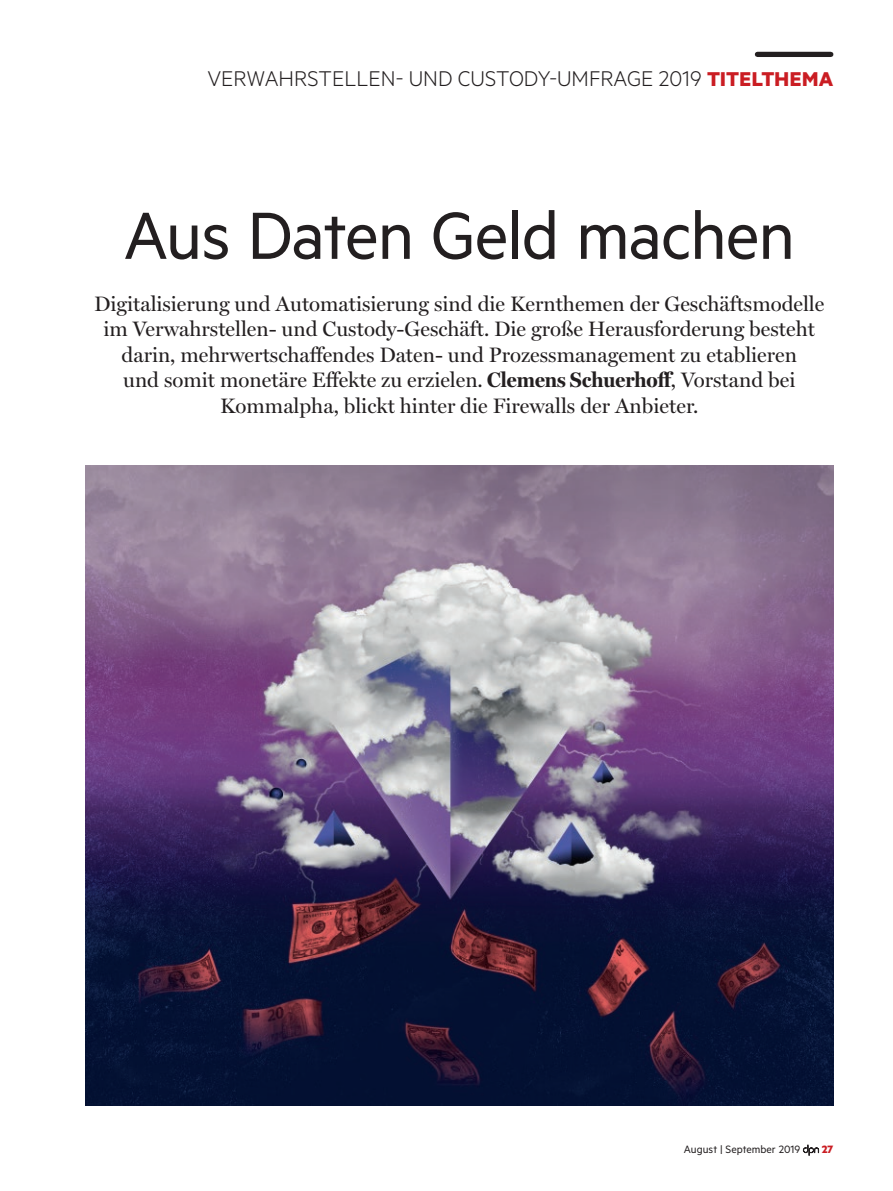
<style>
.page{position:relative;width:893px;height:1191px;background:#fff}
.page>*{position:absolute;margin:0;border:0;box-sizing:border-box;transform-origin:0 0}
.t1{font:75px "Metric";letter-spacing:-.015em;color:#231f20}
.t2{font:300 24px "Metric";color:#231f20}
.t3{font:21px/25.5px "Miller Display";color:#231f20;text-align:center}
.t4{font:12px "Metric";color:#231f20}
.t5{font:700 12px "Metric";color:#ca1d23}
.s1{font-weight:700;font-size:22.5px;color:#ca1d23}
.s2{font-weight:700}
</style>
<div class="page">
<img style="left:85px;top:466px;width:748px;height:640px">
<svg style="left:803px;top:1144px;width:16px;height:12px"></svg>
<div style="left:757px;top:52px;width:74px;height:5px;background:#231f20"></div>
<p class="t2" style="left:207px;top:65px;width:627px">VERWAHRSTELLEN- UND CUSTODY-UMFRAGE 2019 <span class="s1">TITELTHEMA</span></p>
<h1 class="t1" style="left:123px;top:192px;width:673px">Aus Daten Geld machen</h1>
<p class="t3" style="left:94px;top:290px;width:732px">Digitalisierung und Automatisierung sind die Kernthemen der Geschäftsmodelle im Verwahrstellen- und Custody-Geschäft. Die große Herausforderung besteht darin, mehrwertschaffendes Daten- und Prozessmanagement zu etablieren<br>und somit monetäre Effekte zu erzielen. <span class="s2">Clemens Schuerhoff</span>, Vorstand bei Kommalpha, blickt hinter die Firewalls der Anbieter.</p>
<p class="t4" style="left:684px;top:1142px;width:118px">August | September 2019</p>
<p class="t5" style="left:822px;top:1141px;width:13px">27</p>
</div>
